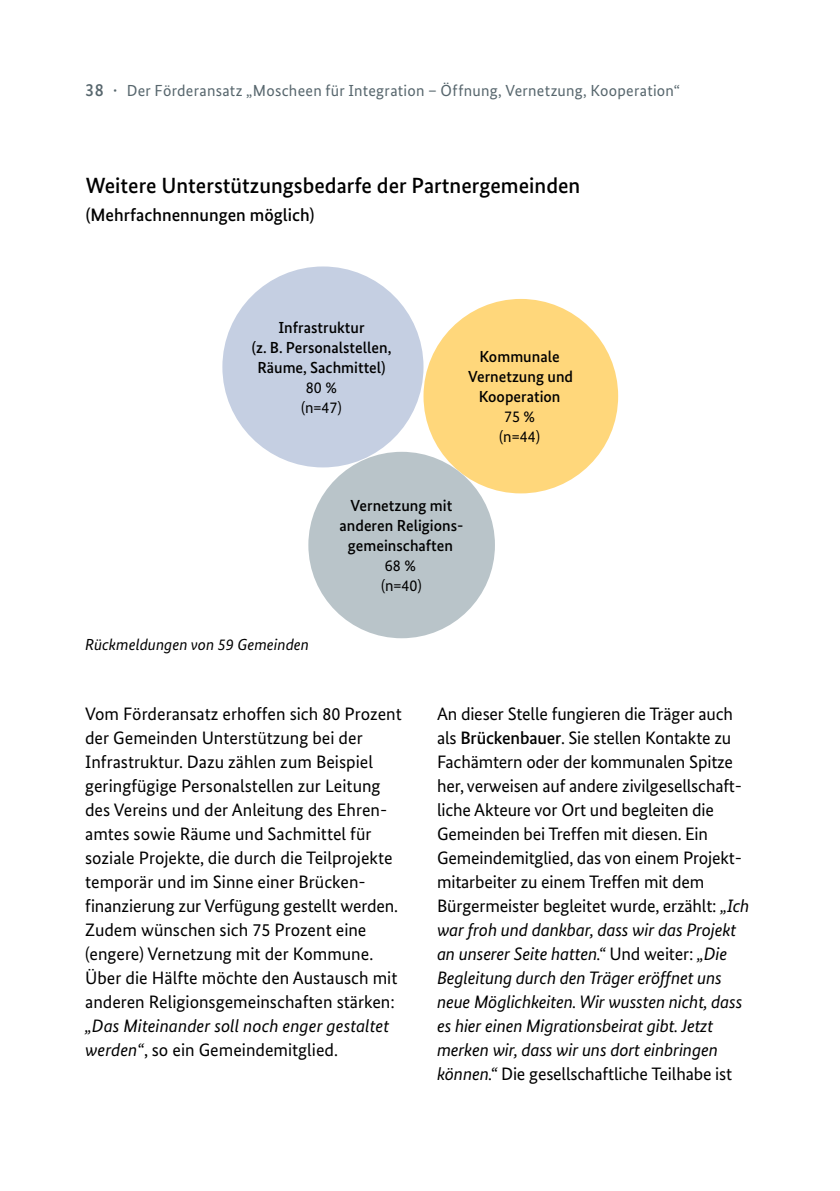
<style>
.page{position:relative;width:840px;height:1191px;background:#fff}
.page>*{position:absolute;margin:0;border:0;box-sizing:border-box;transform-origin:0 0}
.t1{font:500 22px "Bundes Sans";color:#000}
.t2{font:18px/24px "Bundes Sans";letter-spacing:-.005em;color:#000}
.t3{font:500 18px "Bundes Sans";color:#000}
.t4{font:500 16px/20px "Bundes Sans";color:#000;text-align:center}
.t5{font:16px "Bundes Sans";letter-spacing:.015em;color:#57666d}
.t6{font:16px/20px "Bundes Sans";color:#000}
.t7{font:italic 16px "Bundes Sans";color:#000}
.s1{font-weight:500;font-size:18px}
.s2{font-style:italic}
.s3{font-weight:500}
</style>
<div class="page">
<div style="left:222px;top:266px;width:201px;height:201px;background:#c5cfe2;border-radius:50%"></div>
<div style="left:423px;top:299px;width:194px;height:194px;background:#ffd77b;border-radius:50%"></div>
<div style="left:308px;top:452px;width:186px;height:186px;background:#b9c4c9;border-radius:50%"></div>
<p class="t5" style="left:85px;top:81px;width:596px"><span class="s1">38 ·</span> Der Förderansatz „Moscheen für Integration – Öffnung, Vernetzung, Kooperation“</p>
<h3 class="t1" style="left:86px;top:172px;width:496px">Weitere Unterstützungsbedarfe der Partnergemeinden</h3>
<h3 class="t3" style="left:86px;top:204px;width:230px">(Mehrfachnennungen möglich)</h3>
<p class="t4" style="left:252px;top:317px;width:141px">Infrastruktur<br>(z. B. Personalstellen,<br>Räume, Sachmittel)</p>
<p class="t6" style="left:301px;top:377px;width:42px;text-align:center">80 % (n=47)</p>
<p class="t4" style="left:468px;top:347px;width:106px">Kommunale<br>Vernetzung und<br>Kooperation</p>
<p class="t6" style="left:499px;top:407px;width:42px">75 % (n=44)</p>
<p class="t7" style="left:85px;top:634px;width:225px">Rückmeldungen von 59 Gemeinden</p>
<p class="t4" style="left:339px;top:495px;width:123px">Vernetzung mit anderen Religions&shy;gemeinschaften</p>
<p class="t6" style="left:381px;top:555px;width:42px">68 % (n=40)</p>
<p class="t2" style="left:85px;top:702px;width:318px">Vom Förderansatz erhoffen sich 80 Prozent der Gemeinden Unterstützung bei der Infrastruktur. Dazu zählen zum Beispiel geringfügige Personalstellen zur Leitung des Vereins und der Anleitung des Ehren&shy;amtes sowie Räume und Sachmittel für soziale Projekte, die durch die Teilprojekte temporär und im Sinne einer Brücken&shy;finanzierung zur Verfügung gestellt werden.<br>Zudem wünschen sich 75 Prozent eine (engere) Vernetzung mit der Kommune.<br>Über die Hälfte möchte den Austausch mit anderen Religionsgemeinschaften stärken: <span class="s2">„Das Miteinander soll noch enger gestaltet werden“</span>, so ein Gemeindemitglied.</p>
<p class="t2" style="left:437px;top:702px;width:314px">An dieser Stelle fungieren die Träger auch als <span class="s3">Brückenbauer</span>. Sie stellen Kontakte zu Fachämtern oder der kommunalen Spitze her, verweisen auf andere zivilgesellschaft&shy;liche Akteure vor Ort und begleiten die Gemeinden bei Treffen mit diesen. Ein Gemeindemitglied, das von einem Projekt&shy;mitarbeiter zu einem Treffen mit dem Bürgermeister begleitet wurde, erzählt: <span class="s2">„Ich war froh und dankbar, dass wir das Projekt an unserer Seite hatten.“</span> Und weiter: <span class="s2">„Die Begleitung durch den Träger eröffnet uns neue Möglichkeiten. Wir wussten nicht, dass es hier einen Migrationsbeirat gibt. Jetzt merken wir, dass wir uns dort einbringen können.“</span> Die gesellschaftliche Teilhabe ist</p>
</div>
